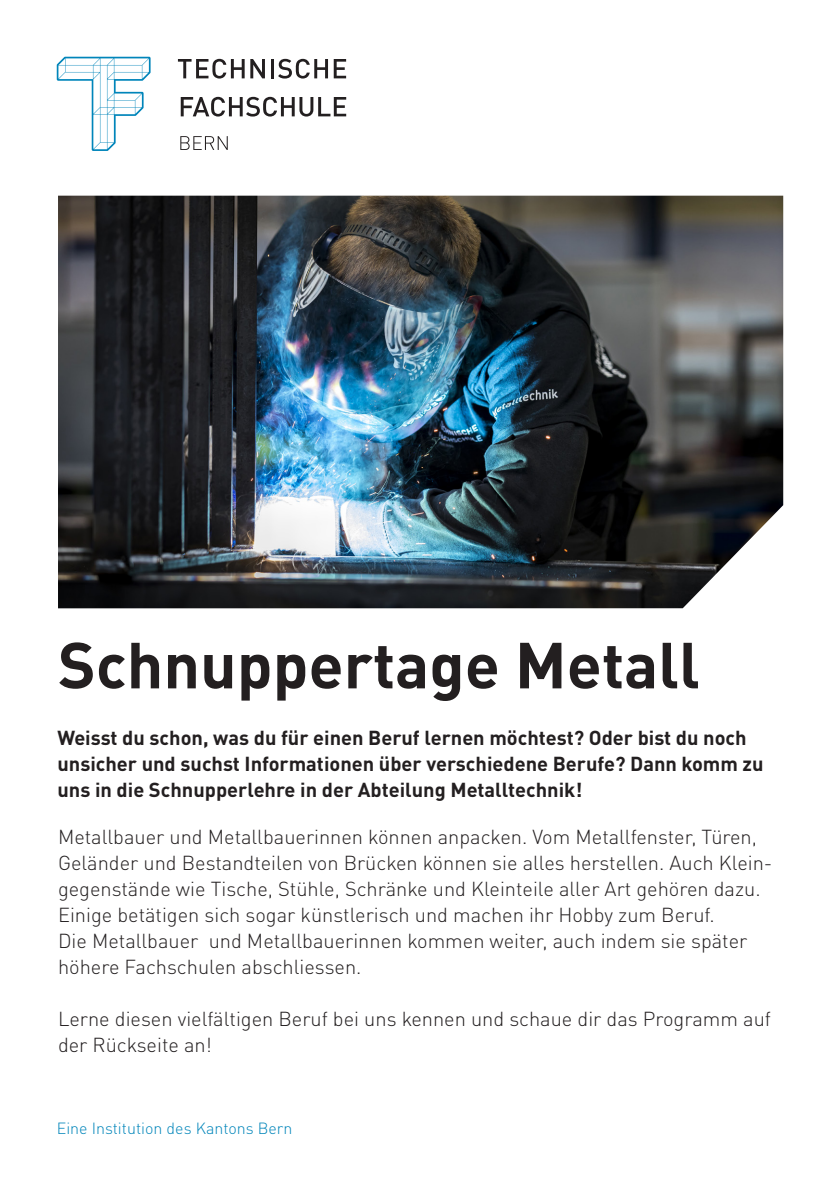
<style>
.page{position:relative;width:840px;height:1191px;background:#fff}
.page>*{position:absolute;margin:0;border:0;box-sizing:border-box;transform-origin:0 0}
.Lead{font:700 64px "DINOT";color:#231f20}
.t1{font:300 20px/26px "DINOT";color:#231f20}
.Lead-2{font:700 20px/26px "DINOT";color:#231f20}
.p_fusszeile{font:300 16px "DINOT";color:#0085ba}
</style>
<div class="page">
<img style="left:58px;top:196px;width:724px;height:412px">
<svg style="left:178px;top:59px;width:66px;height:20px"></svg>
<svg style="left:250px;top:59px;width:15px;height:19px"></svg>
<hr style="left:271px;top:59px;width:3px;height:19px;background:#231f20">
<svg style="left:278px;top:59px;width:68px;height:20px"></svg>
<svg style="left:181px;top:97px;width:165px;height:20px"></svg>
<svg style="left:180px;top:136px;width:48px;height:14px"></svg>
<svg style="left:57px;top:57px;width:93px;height:94px"></svg>
<p class="Lead" style="left:58px;top:623px;width:643px">Schnuppertage Metall</p>
<p class="Lead-2" style="left:57px;top:724px;width:707px">Weisst du schon, was du für einen Beruf lernen möchtest? Oder bist du noch unsicher und suchst Informationen über verschiedene Berufe? Dann komm zu uns in die Schnupperlehre in der Abteilung Metalltechnik!</p>
<p class="t1" style="left:58px;top:823px;width:715px">Metallbauer und Metallbauerinnen können anpacken. Vom Metallfenster, Türen,<br>Geländer und Bestandteilen von Brücken können sie alles herstellen. Auch Klein&shy;gegenstände wie Tische, Stühle, Schränke und Kleinteile aller Art gehören dazu.</p>
<p class="t1" style="left:58px;top:901px;width:658px">Einige betätigen sich sogar künstlerisch und machen ihr Hobby zum Beruf.</p>
<p class="t1" style="left:58px;top:927px;width:690px">Die Metallbauer und Metallbauerinnen kommen weiter, auch indem sie später höhere Fachschulen abschliessen.</p>
<p class="t1" style="left:58px;top:1005px;width:714px">Lerne diesen vielfältigen Beruf bei uns kennen und schaue dir das Programm auf der Rückseite an!</p>
<p class="p_fusszeile" style="left:57px;top:1118px;width:237px">Eine Institution des Kantons Bern</p>
</div>
